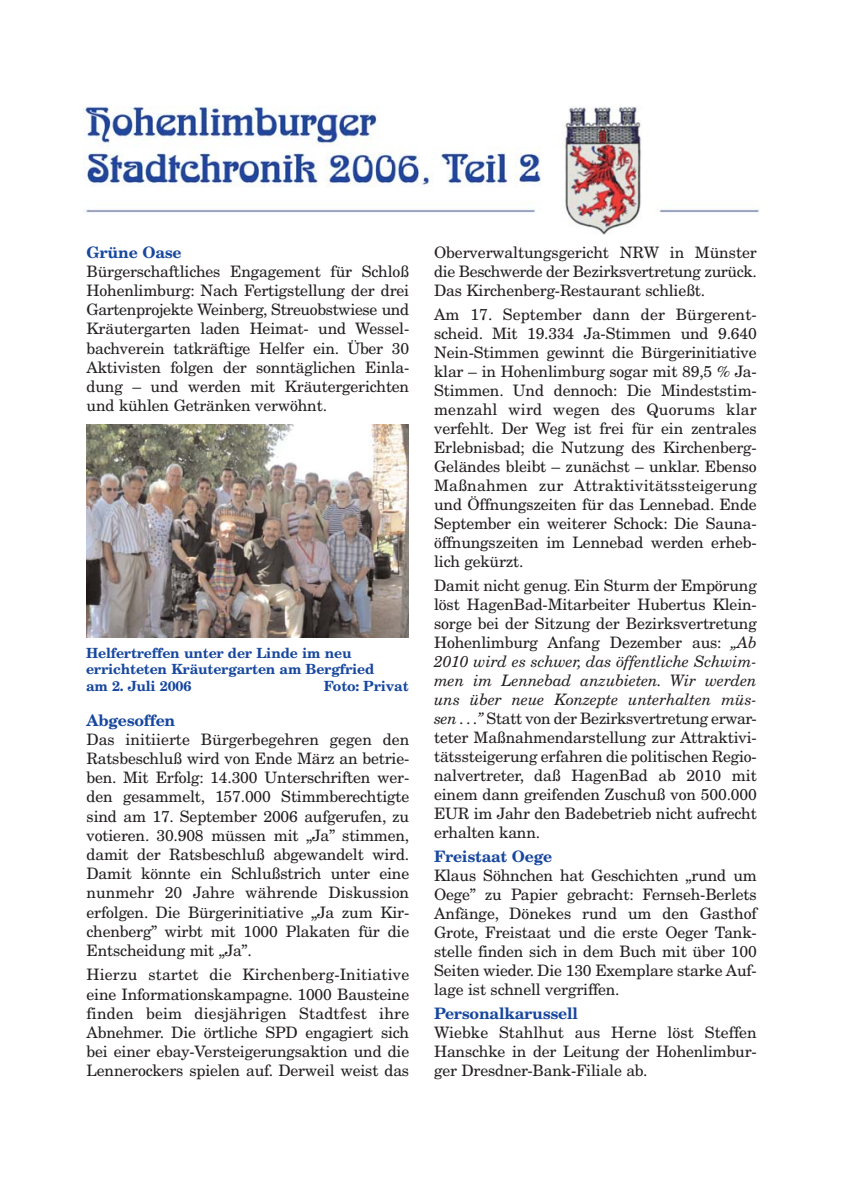
<style>
.page{position:relative;width:844px;height:1191px;background:#fff}
.page>*{position:absolute;margin:0;border:0;box-sizing:border-box;transform-origin:0 0}
.t1{font:15.75px/19.1px "New Century Schlbk";letter-spacing:-.01em;color:#231f20;text-align:justify}
.t2{font:700 15.75px "New Century Schlbk";letter-spacing:-.01em;color:#17479e}
.t3{font:700 14px/16.8px "New Century Schlbk";letter-spacing:-.01em;color:#17479e}
.s1{font-style:italic}
</style>
<div class="page">
<img style="left:86px;top:424px;width:322px;height:213px">
<img style="left:83px;top:107px;width:676px;height:128px">
<p class="t2" style="left:87px;top:246px;width:96px">Grüne Oase</p>
<p class="t1" style="left:87px;top:263px;width:324px">Bürgerschaftliches Engagement für Schloß Hohenlimburg: Nach Fertigstellung der drei Gartenprojekte Weinberg, Streuobstwiese und Kräutergarten laden Heimat- und Wessel&shy;bachverein tatkräftige Helfer ein. Über 30<br>Aktivisten folgen der sonntäglichen Einla&shy;dung – und werden mit Kräutergerichten und kühlen Getränken verwöhnt.</p>
<p class="t3" style="left:86px;top:645px;width:290px">Helfertreffen unter der Linde im neu errichteten Kräutergarten am Bergfried am 2. Juli 2006</p>
<p class="t3" style="left:323px;top:679px;width:86px">Foto: Privat</p>
<p class="t2" style="left:87px;top:714px;width:90px">Abgesoffen</p>
<p class="t1" style="left:87px;top:731px;width:324px">Das initiierte Bürgerbegehren gegen den Ratsbeschluß wird von Ende März an betrie&shy;ben. Mit Erfolg: 14.300 Unterschriften wer&shy;den gesammelt, 157.000 Stimmberechtigte sind am 17. September 2006 aufgerufen, zu votieren. 30.908 müssen mit „Ja” stimmen, damit der Ratsbeschluß abgewandelt wird.<br>Damit könnte ein Schlußstrich unter eine nunmehr 20 Jahre währende Diskussion erfolgen. Die Bürgerinitiative „Ja zum Kir&shy;chenberg” wirbt mit 1000 Plakaten für die Entscheidung mit „Ja”.</p>
<p class="t1" style="left:87px;top:966px;width:324px">Hierzu startet die Kirchenberg-Initiative eine Informationskampagne. 1000 Bausteine finden beim diesjährigen Stadtfest ihre Abnehmer. Die örtliche SPD engagiert sich bei einer ebay-Versteigerungsaktion und die Lennerockers spielen auf. Derweil weist das</p>
<p class="t1" style="left:434px;top:244px;width:324px">Oberverwaltungsgericht NRW in Münster die Beschwerde der Bezirksvertretung zurück.<br>Das Kirchenberg-Restaurant schließt.</p>
<p class="t1" style="left:434px;top:306px;width:324px">Am 17. September dann der Bürgerent&shy;scheid. Mit 19.334 Ja-Stimmen und 9.640<br>Nein-Stimmen gewinnt die Bürgerinitiative klar – in Hohenlimburg sogar mit 89,5 % Ja-Stimmen. Und dennoch: Die Mindeststim&shy;menzahl wird wegen des Quorums klar verfehlt. Der Weg ist frei für ein zentrales Erlebnisbad; die Nutzung des Kirchenberg-Geländes bleibt – zunächst – unklar. Ebenso Maßnahmen zur Attraktivitätssteigerung und Öffnungszeiten für das Lennebad. Ende September ein weiterer Schock: Die Sauna&shy;öffnungszeiten im Lennebad werden erheb&shy;lich gekürzt.</p>
<p class="t1" style="left:434px;top:577px;width:324px">Damit nicht genug. Ein Sturm der Empörung löst HagenBad-Mitarbeiter Hubertus Klein&shy;sorge bei der Sitzung der Bezirksvertretung Hohenlimburg Anfang Dezember aus: <span class="s1">„Ab 2010 wird es schwer, das öffentliche Schwim&shy;men im Lennebad anzubieten. Wir werden uns über neue Konzepte unterhalten müs&shy;sen . . .”</span> Statt von der Bezirksvertretung erwar&shy;teter Maßnahmendarstellung zur Attraktivi&shy;tätssteigerung erfahren die politischen Regio&shy;nalvertreter, daß HagenBad ab 2010 mit einem dann greifenden Zuschuß von 500.000<br>EUR im Jahr den Badebetrieb nicht aufrecht erhalten kann.</p>
<p class="t2" style="left:434px;top:850px;width:120px">Freistaat Oege</p>
<p class="t1" style="left:434px;top:867px;width:324px">Klaus Söhnchen hat Geschichten „rund um Oege” zu Papier gebracht: Fernseh-Berlets Anfänge, Dönekes rund um den Gasthof Grote, Freistaat und die erste Oeger Tank&shy;stelle finden sich in dem Buch mit über 100<br>Seiten wieder. Die 130 Exemplare starke Auf&shy;lage ist schnell vergriffen.</p>
<p class="t2" style="left:434px;top:1007px;width:145px">Personalkarussell</p>
<p class="t1" style="left:434px;top:1024px;width:324px">Wiebke Stahlhut aus Herne löst Steffen Hanschke in der Leitung der Hohenlimbur&shy;ger Dresdner-Bank-Filiale ab.</p>
</div>
